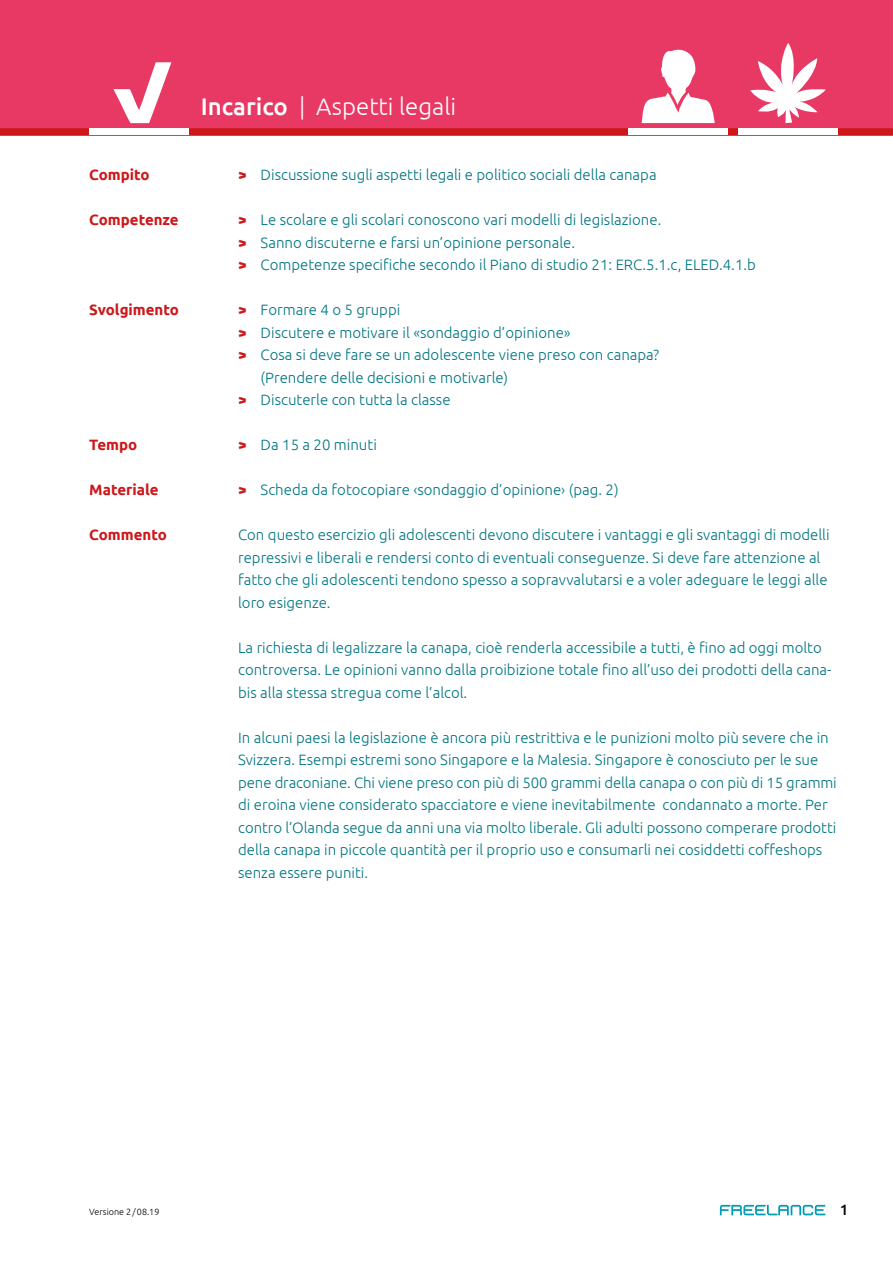
<style>
.page{position:relative;width:893px;height:1263px;background:#fff}
.page>*{position:absolute;margin:0;border:0;box-sizing:border-box;transform-origin:0 0}
.t1{font:300 24px "Ubuntu";color:#fff}
.t2{font:300 15px/22.5px "Ubuntu";color:#007683}
.t3{font:700 15px "Ubuntu";color:#cd171a}
.t4{font:500 15px "Ubuntu";color:#000}
.t5{font:300 9px "Ubuntu";color:#000}
.s1{font-weight:500}
.s2{font-weight:700;color:#cd171a}
</style>
<div class="page">
<svg style="left:720px;top:1205px;width:105px;height:10px"></svg>
<div style="left:0;top:0;width:893px;height:135px;background:#e83965"></div>
<svg style="left:0;top:43px;width:893px;height:92px"></svg>
<p class="t3" style="left:89px;top:166px;width:62px">Compito</p>
<p class="t3" style="left:89px;top:211px;width:91px">Competenze</p>
<p class="t3" style="left:89px;top:301px;width:91px">Svolgimento</p>
<p class="t3" style="left:89px;top:436px;width:49px">Tempo</p>
<p class="t3" style="left:89px;top:481px;width:71px">Materiale</p>
<p class="t3" style="left:89px;top:526px;width:79px">Commento</p>
<h1 class="t1" style="left:201px;top:92px;width:257px"><span class="s1">Incarico</span> | Aspetti legali</h1>
<p class="t2" style="left:238px;top:163px;width:420px"><span class="s2">&gt;</span> Discussione sugli aspetti legali e politico sociali della canapa</p>
<p class="t2" style="left:238px;top:208px;width:519px"><span class="s2">&gt;</span> Le scolare e gli scolari conoscono vari modelli di legislazione.<br><span class="s2">&gt;</span> Sanno discuterne e farsi un’opinione personale.<br><span class="s2">&gt;</span> Competenze specifiche secondo il Piano di studio 21: ERC.5.1.c, ELED.4.1.b</p>
<p class="t2" style="left:238px;top:298px;width:164px"><span class="s2">&gt;</span> Formare 4 o 5 gruppi</p>
<p class="t2" style="left:238px;top:321px;width:334px"><span class="s2">&gt;</span> Discutere e motivare il «sondaggio d’opinione»</p>
<p class="t2" style="left:238px;top:343px;width:423px"><span class="s2">&gt;</span> Cosa si deve fare se un adolescente viene preso con canapa?</p>
<p class="t2" style="left:261px;top:366px;width:249px">(Prendere delle decisioni e motivarle)</p>
<p class="t2" style="left:238px;top:388px;width:214px"><span class="s2">&gt;</span> Discuterle con tutta la classe</p>
<p class="t2" style="left:238px;top:433px;width:140px"><span class="s2">&gt;</span> Da 15 a 20 minuti</p>
<p class="t2" style="left:238px;top:478px;width:382px"><span class="s2">&gt;</span> Scheda da fotocopiare ‹sondaggio d’opinione› (pag. 2)</p>
<p class="t2" style="left:238px;top:523px;width:593px">Con questo esercizio gli adolescenti devono discutere i vantaggi e gli svantaggi di modelli repressivi e liberali e rendersi conto di eventuali conseguenze. Si deve fare attenzione al fatto che gli adolescenti tendono spesso a sopravvalutarsi e a voler adeguare le leggi alle loro esigenze.</p>
<p class="t2" style="left:238px;top:636px;width:595px">La richiesta di legalizzare la canapa, cioè renderla accessibile a tutti, è fino ad oggi molto controversa. Le opinioni vanno dalla proibizione totale fino all’uso dei prodotti della cana&shy;bis alla stessa stregua come l’alcol.</p>
<p class="t2" style="left:238px;top:726px;width:600px">In alcuni paesi la legislazione è ancora più restrittiva e le punizioni molto più severe che in Svizzera. Esempi estremi sono Singapore e la Malesia. Singapore è conosciuto per le sue pene draconiane. Chi viene preso con più di 500 grammi della canapa o con più di 15 grammi di eroina viene considerato spacciatore e viene inevitabilmente condannato a morte. Per contro l’Olanda segue da anni una via molto liberale. Gli adulti possono comperare prodotti della canapa in piccole quantità per il proprio uso e consumarli nei cosiddetti coffeshops senza essere puniti.</p>
<p class="t5" style="left:89px;top:1206px;width:72px">Versione 2/08.19</p>
<p class="t4" style="left:840px;top:1200px;width:10px">1</p>
</div>
